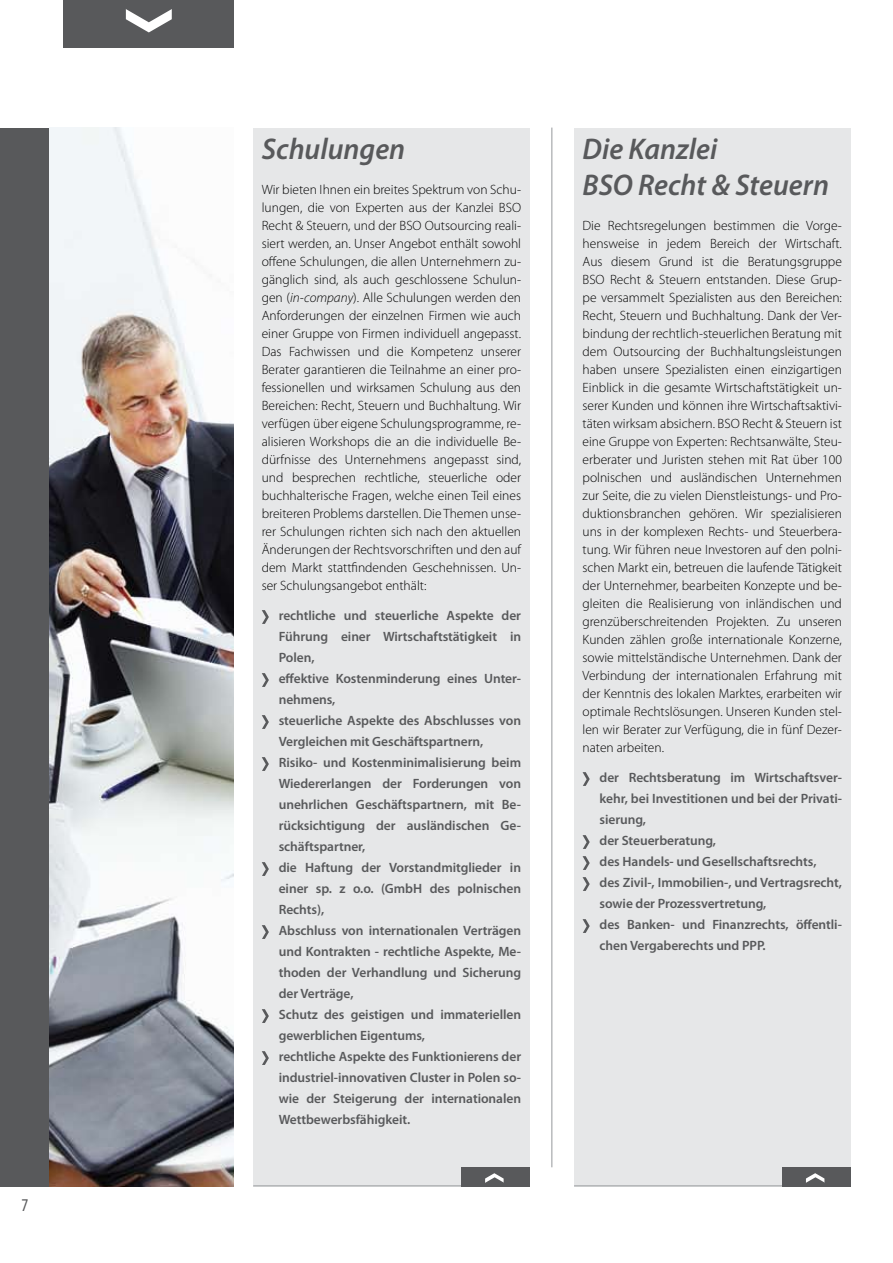
<style>
.page{position:relative;width:893px;height:1263px;background:#fff}
.page>*{position:absolute;margin:0;border:0;box-sizing:border-box;transform-origin:0 0}
.t1{font:italic 600 30px/36px "Myriad Pro";color:#58595b}
.t2{font:condensed 18px "Myriad Pro";color:#58595b}
.t3{font:300 13.5px/18px "Myriad Pro";color:#000;text-align:justify}
.t4{font:600 13.5px/21px "Myriad Pro";letter-spacing:-.005em;color:#58595b}
.s1{font-style:italic}
</style>
<div class="page">
<div style="left:253px;top:128px;width:277px;height:1058px;background:#e6e7e8"></div>
<div style="left:574px;top:128px;width:276px;height:1058px;background:#e6e7e8"></div>
<hr style="left:574px;top:1185px;width:276px;height:1px;background:#a7a9ac">
<hr style="left:253px;top:1185px;width:277px;height:1px;background:#a7a9ac">
<div style="left:0;top:128px;width:50px;height:1058px;background:#58595b"></div>
<img style="left:50px;top:128px;width:184px;height:1058px">
<div style="left:64px;top:0;width:170px;height:47px;background:#58595b"></div>
<svg style="left:125px;top:9px;width:47px;height:23px"></svg>
<svg style="left:262px;top:610px;width:7px;height:14px"></svg>
<svg style="left:262px;top:673px;width:7px;height:14px"></svg>
<svg style="left:262px;top:715px;width:7px;height:14px"></svg>
<svg style="left:262px;top:757px;width:7px;height:14px"></svg>
<svg style="left:262px;top:862px;width:7px;height:14px"></svg>
<svg style="left:262px;top:925px;width:7px;height:14px"></svg>
<svg style="left:262px;top:1009px;width:7px;height:14px"></svg>
<svg style="left:262px;top:1051px;width:7px;height:14px"></svg>
<svg style="left:583px;top:772px;width:7px;height:14px"></svg>
<svg style="left:583px;top:835px;width:7px;height:14px"></svg>
<svg style="left:583px;top:856px;width:7px;height:14px"></svg>
<svg style="left:583px;top:877px;width:7px;height:14px"></svg>
<svg style="left:583px;top:919px;width:7px;height:14px"></svg>
<hr style="left:551px;top:128px;width:1px;height:1039px;background:#a7a9ac">
<div style="left:782px;top:1167px;width:68px;height:19px;background:#58595b"></div>
<svg style="left:806px;top:1173px;width:19px;height:10px"></svg>
<div style="left:461px;top:1167px;width:69px;height:19px;background:#58595b"></div>
<svg style="left:485px;top:1173px;width:19px;height:10px"></svg>
<h2 class="t2" style="left:22px;top:1194px;width:8px">7</h2>
<h1 class="t1" style="left:262px;top:130px;width:145px">Schulungen</h1>
<p class="t3" style="left:262px;top:180px;width:261px">Wir bieten Ihnen ein breites Spektrum von Schu&shy;lungen, die von Experten aus der Kanzlei BSO Recht &amp; Steuern, und der BSO Outsourcing reali&shy;siert werden, an. Unser Angebot enthält sowohl offene Schulungen, die allen Unternehmern zu&shy;gänglich sind, als auch geschlossene Schulun&shy;gen (<span class="s1">in-company</span>). Alle Schulungen werden den Anforderungen der einzelnen Firmen wie auch einer Gruppe von Firmen individuell angepasst.<br>Das Fachwissen und die Kompetenz unserer Berater garantieren die Teilnahme an einer pro&shy;fessionellen und wirksamen Schulung aus den Bereichen: Recht, Steuern und Buchhaltung. Wir verfügen über eigene Schulungsprogramme, re&shy;alisieren Workshops die an die individuelle Be&shy;dürfnisse des Unternehmens angepasst sind, und besprechen rechtliche, steuerliche oder buchhalterische Fragen, welche einen Teil eines breiteren Problems darstellen. Die Themen unse&shy;rer Schulungen richten sich nach den aktuellen Änderungen der Rechtsvorschriften und den auf dem Markt stattfindenden Geschehnissen. Un&shy;ser Schulungsangebot enthält:</p>
<p class="t4" style="left:279px;top:605px;width:244px">rechtliche und steuerliche Aspekte der Führung einer Wirtschaftstätigkeit in Polen,<br>effektive Kostenminderung eines Unter&shy;nehmens,<br>steuerliche Aspekte des Abschlusses von Vergleichen mit Geschäftspartnern, Risiko- und Kostenminimalisierung beim Wiedererlangen der Forderungen von unehrlichen Geschäftspartnern, mit Be&shy;rücksichtigung der ausländischen Ge&shy;schäftspartner,<br>die Haftung der Vorstandmitglieder in einer sp. z o.o. (GmbH des polnischen Rechts),<br>Abschluss von internationalen Verträgen und Kontrakten - rechtliche Aspekte, Me&shy;thoden der Verhandlung und Sicherung der Verträge,<br>Schutz des geistigen und immateriellen gewerblichen Eigentums,<br>rechtliche Aspekte des Funktionierens der industriel-innovativen Cluster in Polen so&shy;wie der Steigerung der internationalen Wettbewerbsfähigkeit.</p>
<h1 class="t1" style="left:583px;top:130px;width:248px">Die Kanzlei<br>BSO Recht &amp; Steuern</h1>
<p class="t3" style="left:583px;top:216px;width:261px">Die Rechtsregelungen bestimmen die Vorge&shy;hensweise in jedem Bereich der Wirtschaft.<br>Aus diesem Grund ist die Beratungsgruppe BSO Recht &amp; Steuern entstanden. Diese Grup&shy;pe versammelt Spezialisten aus den Bereichen:<br>Recht, Steuern und Buchhaltung. Dank der Ver&shy;bindung der rechtlich-steuerlichen Beratung mit dem Outsourcing der Buchhaltungsleistungen haben unsere Spezialisten einen einzigartigen Einblick in die gesamte Wirtschaftstätigkeit un&shy;serer Kunden und können ihre Wirtschaftsaktivi&shy;täten wirksam absichern. BSO Recht &amp; Steuern ist eine Gruppe von Experten: Rechtsanwälte, Steu&shy;erberater und Juristen stehen mit Rat über 100 polnischen und ausländischen Unternehmen zur Seite, die zu vielen Dienstleistungs- und Pro&shy;duktionsbranchen gehören. Wir spezialisieren uns in der komplexen Rechts- und Steuerbera&shy;tung. Wir führen neue Investoren auf den polni&shy;schen Markt ein, betreuen die laufende Tätigkeit der Unternehmer, bearbeiten Konzepte und be&shy;gleiten die Realisierung von inländischen und grenzüberschreitenden Projekten. Zu unseren Kunden zählen große internationale Konzerne, sowie mittelständische Unternehmen. Dank der Verbindung der internationalen Erfahrung mit der Kenntnis des lokalen Marktes, erarbeiten wir optimale Rechtslösungen. Unseren Kunden stel&shy;len wir Berater zur Verfügung, die in fünf Dezer&shy;naten arbeiten.</p>
<p class="t4" style="left:600px;top:767px;width:244px">der Rechtsberatung im Wirtschaftsver&shy;kehr, bei Investitionen und bei der Privati&shy;sierung,<br>der Steuerberatung,<br>des Handels- und Gesellschaftsrechts,<br>des Zivil-, Immobilien-, und Vertragsrecht, sowie der Prozessvertretung,<br>des Banken- und Finanzrechts, öffentli&shy;chen Vergaberechts und PPP.</p>
</div>
